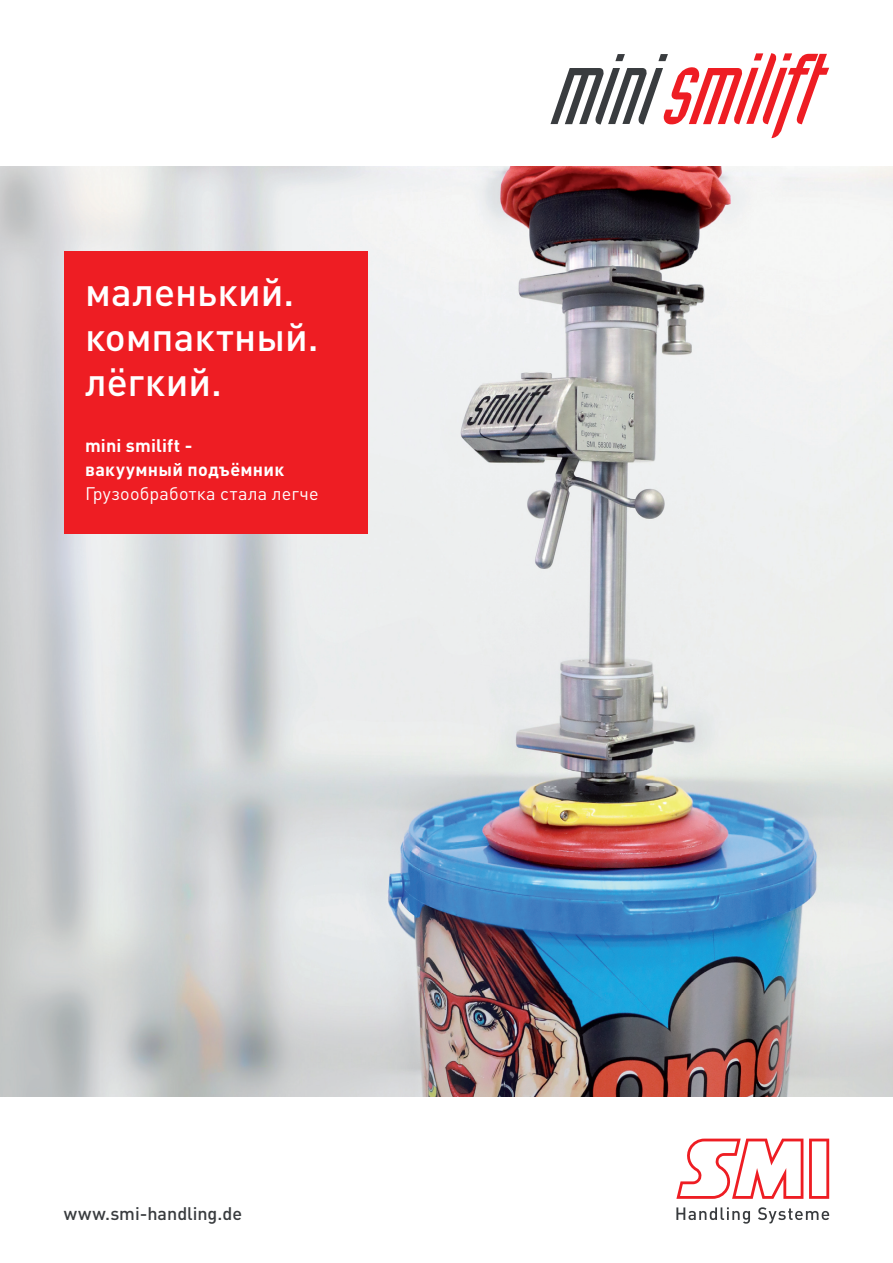
<style>
.page{position:relative;width:893px;height:1263px;background:#fff}
.page>*{position:absolute;margin:0;border:0;box-sizing:border-box;transform-origin:0 0}
.t1{font:500 39px/45px "DIN Pro";color:#fff}
.t2{font:700 18px/24px "DIN Pro";letter-spacing:.015em;color:#fff}
.t3{font:18px "DIN Pro";letter-spacing:.01em;color:#fff}
.t4{font:500 18px "DIN Pro";letter-spacing:-.005em;color:#393c3f}
</style>
<div class="page">
<img style="left:0;top:167px;width:893px;height:929px">
<div style="left:64px;top:252px;width:303px;height:282px;background:#ee1d23"></div>
<svg style="left:809px;top:1138px;width:20px;height:61px"></svg>
<svg style="left:676px;top:1207px;width:74px;height:17px"></svg>
<svg style="left:758px;top:1207px;width:71px;height:16px"></svg>
<svg style="left:676px;top:1138px;width:127px;height:61px"></svg>
<svg style="left:550px;top:53px;width:279px;height:85px"></svg>
<h1 class="t1" style="left:85px;top:265px;width:235px">маленький. компактный. лёгкий.</h1>
<p class="t2" style="left:85px;top:431px;width:200px">mini smilift - вакуумный подъёмник</p>
<p class="t3" style="left:85px;top:479px;width:235px">Грузообработка стала легче</p>
<p class="t4" style="left:64px;top:1199px;width:180px">www.smi-handling.de</p>
</div>
